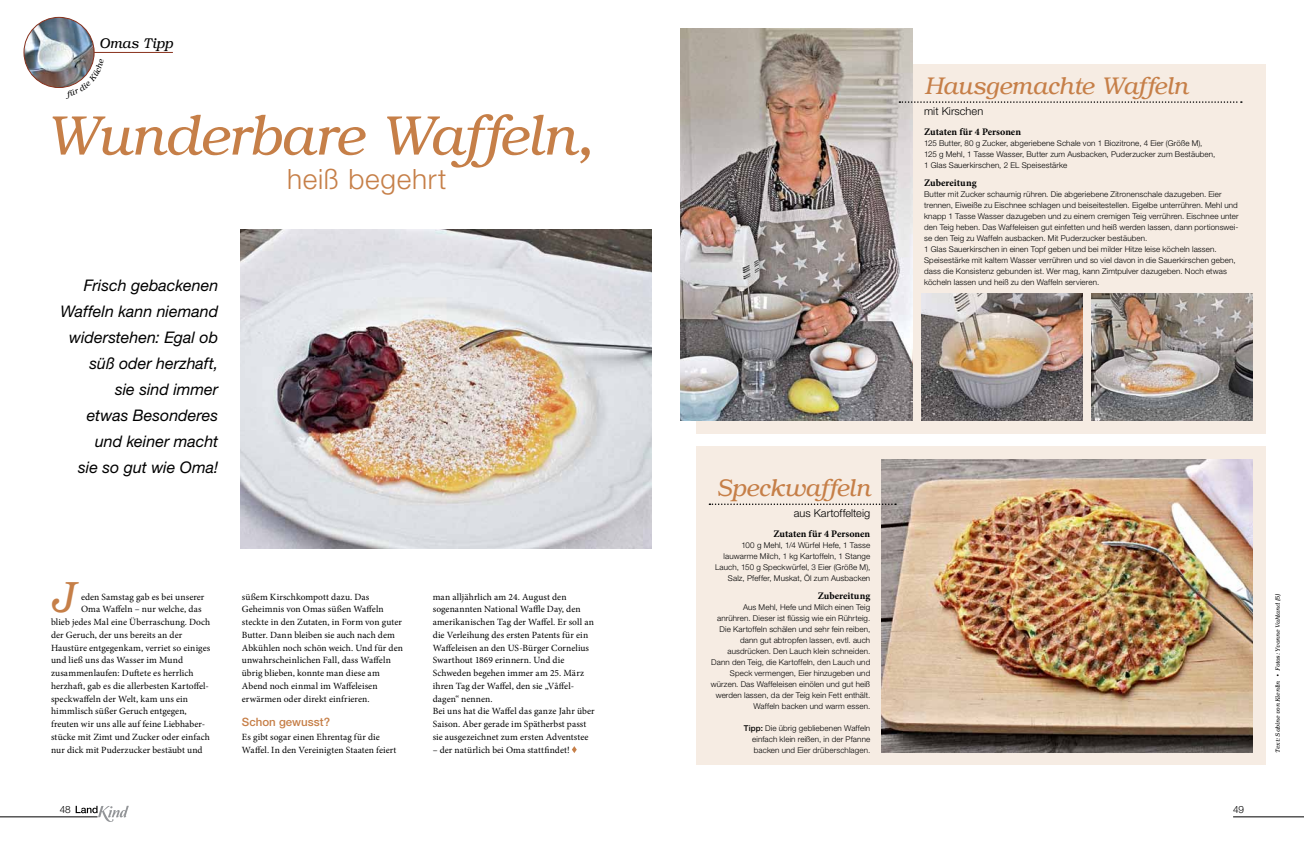
<style>
.page{position:relative;width:1304px;height:842px;background:#fff}
.page>*{position:absolute;margin:0;border:0;box-sizing:border-box;transform-origin:0 0}
.t1{font:italic 300 56px "Brussels";letter-spacing:-.02em;color:#c67f48}
.t2{font:italic 300 43.5px "Brussels";color:#c67f48}
.t3{font:300 28px "Helvetica Neue LT Std";letter-spacing:.025em;color:#c67f48}
.t4{font:italic 300 24px "Brussels";letter-spacing:-.01em;color:#c67f48}
.t5{font:italic 16px/26px "Helvetica Neue LT Std";color:#000;text-align:right}
.t6{font:italic 300 14px "Brussels";letter-spacing:.01em;color:#000}
.t7{font:500 11.5px "Helvetica Neue LT Std";color:#c67f48}
.t8{font:300 11px "Helvetica Neue LT Std";letter-spacing:.005em;color:#000}
.t9{font:700 10px "Minion Pro";color:#000}
.t10{font:300 10px "Helvetica Neue LT Std";color:#000}
.t11{font:9.5px/12.8px "Minion Pro";letter-spacing:.005em;color:#000}
.t12{font:300 8px/11px "Helvetica Neue LT Std";letter-spacing:.015em;color:#000;text-align:right}
.t13{font:italic 300 6px "Brussels";color:#000}
.s1{font-weight:500}
</style>
<div class="page">
<div style="left:696px;top:64px;width:570px;height:370px;background:#f6ece3"></div>
<div style="left:696px;top:446px;width:570px;height:319px;background:#f6ece3"></div>
<hr style="left:91px;top:52px;width:82px;height:1px;background:#88311c">
<img style="left:24px;top:17px;width:70px;height:71px;border-radius:35px">
<div style="left:24px;top:17px;width:70px;height:71px;border:1px solid #88311c;border-radius:50%"></div>
<hr style="left:0;top:816px;width:98px;height:1px;background:#000">
<hr style="left:1233px;top:816px;width:71px;height:1px;background:#000">
<svg style="left:76px;top:806px;width:53px;height:16px"></svg>
<img style="left:680px;top:28px;width:233px;height:393px">
<img style="left:921px;top:293px;width:162px;height:128px">
<img style="left:1091px;top:293px;width:162px;height:128px">
<img style="left:882px;top:459px;width:371px;height:294px">
<img style="left:241px;top:230px;width:411px;height:319px">
<svg style="left:899px;top:101px;width:343px;height:2px"></svg>
<svg style="left:709px;top:503px;width:187px;height:2px"></svg>
<svg style="left:572px;top:746px;width:5px;height:7px"></svg>
<svg style="left:65px;top:59px;width:29px;height:29px"></svg>
<h3 class="t6" style="left:99px;top:35px;width:75px">Omas Tipp</h3>
<h1 class="t1" style="left:46px;top:101px;width:548px">Wunderbare Waffeln,</h1>
<h3 class="t3" style="left:287px;top:162px;width:161px">heiß begehrt</h3>
<h3 class="t5" style="left:61px;top:272px;width:159px">Frisch gebackenen<br>Waffeln kann niemand widerstehen: Egal ob süß oder herzhaft,<br>sie sind immer<br>etwas Besonderes und keiner macht<br>sie so gut wie Oma!</h3>
<h2 class="t2" style="left:50px;top:571px;width:26px">J</h2>
<p class="t11" style="left:81px;top:590px;width:125px">eden Samstag gab es bei unserer</p>
<p class="t11" style="left:81px;top:603px;width:122px">Oma Waffeln – nur welche, das</p>
<p class="t11" style="left:51px;top:616px;width:161px">blieb jedes Mal eine Überraschung. Doch</p>
<p class="t11" style="left:51px;top:628px;width:133px">der Geruch, der uns bereits an der</p>
<p class="t11" style="left:51px;top:641px;width:161px">Haustüre entgegenkam, verriet so einiges</p>
<p class="t11" style="left:51px;top:654px;width:133px">und ließ uns das Wasser im Mund</p>
<p class="t11" style="left:51px;top:667px;width:144px">zusammenlaufen: Duftete es herrlich</p>
<p class="t11" style="left:51px;top:679px;width:159px">herzhaft, gab es die allerbesten Kartoffel-</p>
<p class="t11" style="left:51px;top:692px;width:139px">speckwaffeln der Welt, kam uns ein</p>
<p class="t11" style="left:51px;top:705px;width:137px">himmlisch süßer Geruch entgegen,</p>
<p class="t11" style="left:51px;top:718px;width:156px">freuten wir uns alle auf feine Liebhaber-</p>
<p class="t11" style="left:51px;top:730px;width:160px">stücke mit Zimt und Zucker oder einfach</p>
<p class="t11" style="left:51px;top:743px;width:153px">nur dick mit Puderzucker bestäubt und</p>
<p class="t11" style="left:242px;top:590px;width:163px">süßem Kirschkompott dazu. Das Geheimnis von Omas süßen Waffeln steckte in den Zutaten, in Form von guter Butter. Dann bleiben sie auch nach dem Abkühlen noch schön weich. Und für den unwahrscheinlichen Fall, dass Waffeln übrig blieben, konnte man diese am Abend noch einmal im Waffeleisen erwärmen oder direkt einfrieren.</p>
<h3 class="t7" style="left:242px;top:715px;width:90px">Schon gewusst?</h3>
<p class="t11" style="left:242px;top:730px;width:156px">Es gibt sogar einen Ehrentag für die<br>Waffel. In den Vereinigten Staaten feiert</p>
<p class="t11" style="left:433px;top:590px;width:163px">man alljährlich am 24. August den sogenannten National Waffle Day, den amerikanischen Tag der Waffel. Er soll an die Verleihung des ersten Patents für ein Waffeleisen an den US-Bürger Cornelius Swarthout 1869 erinnern. Und die Schweden begehen immer am 25. März ihren Tag der Waffel, den sie „Våffel&shy;dagen“ nennen.<br>Bei uns hat die Waffel das ganze Jahr über Saison. Aber gerade im Spätherbst passt sie ausgezeichnet zum ersten Adventstee</p>
<p class="t11" style="left:433px;top:743px;width:138px">– der natürlich bei Oma stattfindet!</p>
<h3 class="t4" style="left:924px;top:71px;width:265px">Hausgemachte Waffeln</h3>
<h3 class="t8" style="left:924px;top:104px;width:61px">mit Kirschen</h3>
<p class="t9" style="left:924px;top:125px;width:98px">Zutaten für 4 Personen</p>
<p class="t12" style="left:924px;top:137px;width:293px;text-align:left">125 Butter, 80 g Zucker, abgeriebene Schale von 1 Biozitrone, 4 Eier (Größe M),<br>125 g Mehl, 1 Tasse Wasser, Butter zum Ausbacken, Puderzucker zum Bestäuben,<br>1 Glas Sauerkirschen, 2 EL Speisestärke</p>
<p class="t9" style="left:924px;top:175px;width:54px">Zubereitung</p>
<p class="t12" style="left:924px;top:188px;width:316px;text-align:left">Butter mit Zucker schaumig rühren. Die abgeriebene Zitronenschale dazugeben. Eier trennen, Eiweiße zu Eischnee schlagen und beiseitestellen. Eigelbe unterrühren. Mehl und knapp 1 Tasse Wasser dazugeben und zu einem cremigen Teig verrühren. Eischnee unter den Teig heben. Das Waffeleisen gut einfetten und heiß werden lassen, dann portionswei&shy;se den Teig zu Waffeln ausbacken. Mit Puderzucker bestäuben.<br>1 Glas Sauerkirschen in einen Topf geben und bei milder Hitze leise köcheln lassen.<br>Speisestärke mit kaltem Wasser verrühren und so viel davon in die Sauerkirschen geben, dass die Konsistenz gebunden ist. Wer mag, kann Zimtpulver dazugeben. Noch etwas köcheln lassen und heiß zu den Waffeln servieren.</p>
<h3 class="t4" style="left:716px;top:473px;width:155px">Speckwaffeln</h3>
<h3 class="t8" style="left:794px;top:506px;width:78px">aus Kartoffelteig</h3>
<p class="t9" style="left:773px;top:527px;width:98px">Zutaten für 4 Personen</p>
<p class="t12" style="left:715px;top:539px;width:157px">100 g Mehl, 1/4 Würfel Hefe, 1 Tasse lauwarme Milch, 1 kg Kartoffeln, 1 Stange Lauch, 150 g Speckwürfel, 3 Eier (Größe M), Salz, Pfeffer, Muskat, Öl zum Ausbacken</p>
<p class="t9" style="left:818px;top:588px;width:54px">Zubereitung</p>
<p class="t12" style="left:711px;top:601px;width:161px">Aus Mehl, Hefe und Milch einen Teig anrühren. Dieser ist flüssig wie ein Rührteig.<br>Die Kartoffeln schälen und sehr fein reiben, dann gut abtropfen lassen, evtl. auch ausdrücken. Den Lauch klein schneiden.<br>Dann den Teig, die Kartoffeln, den Lauch und Speck vermengen, Eier hinzugeben und würzen. Das Waffeleisen einölen und gut heiß werden lassen, da der Teig kein Fett enthält.<br>Waffeln backen und warm essen.</p>
<p class="t12" style="left:752px;top:722px;width:120px;text-align:justify;text-indent:-8px"><span class="s1">Tipp:</span> Die übrig gebliebenen Waffeln einfach klein reißen, in der Pfanne backen und Eier drüberschlagen.</p>
<p class="t10" style="left:60px;top:804px;width:13px">48</p>
<p class="t10" style="left:1233px;top:804px;width:13px">49</p>
<p class="t13" style="left:1274px;top:753px;width:160px;rotate:-90deg">Text: Sabine von Kienlin • Fotos: Yvonne Vahland (5)</p>
</div>
